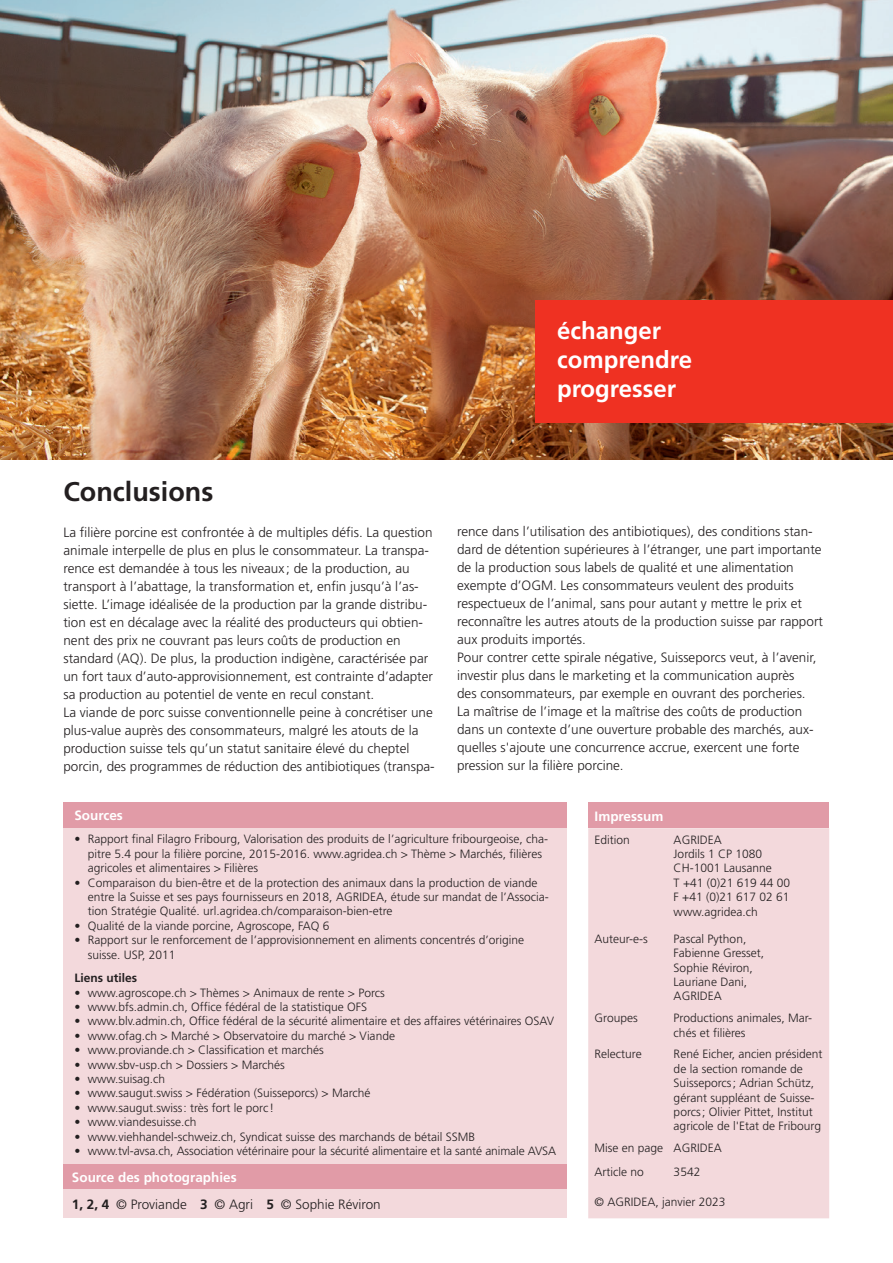
<style>
.page{position:relative;width:893px;height:1263px;background:#fff}
.page>*{position:absolute;margin:0;border:0;box-sizing:border-box;transform-origin:0 0}
.Überschrift_1_nach_1{font:700 27px "Frutiger LT Pro";color:#231f20}
.t1{font:700 24px "Frutiger LT Pro";color:#fff}
.Standard_Grundschrif{font:300 13.5px/18px "Frutiger LT Pro";color:#231f20}
.Überschrift_3_nach_1{font:700 13.5px "Frutiger LT Pro";color:#fff}
.t2{font:700 13.5px "Frutiger";color:#fff}
.Standard_Grundschrif-2{font:300 12px/14.4px "Frutiger LT Pro";color:#231f20}
.Überschrift_3_nach_1-2{font:700 12px "Frutiger LT Pro";color:#231f20}
.s1{font-weight:700}
</style>
<div class="page">
<img style="left:0;top:0;width:893px;height:459px">
<div style="left:536px;top:300px;width:357px;height:122px;background:#ef3122"></div>
<div style="left:64px;top:803px;width:503px;height:25px;background:#e19ba7"></div>
<div style="left:64px;top:828px;width:503px;height:335px;background:#f3d9dc"></div>
<div style="left:63px;top:1164px;width:504px;height:25px;background:#e19ba7"></div>
<div style="left:63px;top:1189px;width:504px;height:29px;background:#f3d9dc"></div>
<div style="left:588px;top:803px;width:241px;height:25px;background:#e19ba7"></div>
<div style="left:588px;top:828px;width:241px;height:390px;background:#f3d9dc"></div>
<p class="t1" style="left:557px;top:316px;width:106px">échanger</p>
<p class="t1" style="left:557px;top:345px;width:137px">comprendre</p>
<p class="t1" style="left:557px;top:374px;width:121px">progresser</p>
<p class="Überschrift_1_nach_1" style="left:63px;top:475px;width:151px">Conclusions</p>
<p class="Standard_Grundschrif" style="left:63px;top:523px;width:371px">La filière porcine est confrontée à de multiples défis. La question animale interpelle de plus en plus le consommateur. La transpa&shy;rence est demandée à tous les niveaux ; de la production, au transport à l’abattage, la transformation et, enfin jusqu’à l’as&shy;siette. L’image idéalisée de la production par la grande distribu&shy;tion est en décalage avec la réalité des producteurs qui obtien&shy;nent des prix ne couvrant pas leurs coûts de production en standard (AQ). De plus, la production indigène, caractérisée par un fort taux d’auto-approvisionnement, est contrainte d’adapter sa production au potentiel de vente en recul constant.</p>
<p class="Standard_Grundschrif" style="left:63px;top:703px;width:373px">La viande de porc suisse conventionnelle peine à concrétiser une plus-value auprès des consommateurs, malgré les atouts de la production suisse tels qu’un statut sanitaire élevé du cheptel porcin, des programmes de réduction des antibiotiques (transpa-</p>
<p class="Standard_Grundschrif" style="left:457px;top:523px;width:367px">rence dans l’utilisation des antibiotiques), des conditions stan&shy;dard de détention supérieures à l’étranger, une part importante de la production sous labels de qualité et une alimentation exempte d’OGM. Les consommateurs veulent des produits respectueux de l’animal, sans pour autant y mettre le prix et reconnaître les autres atouts de la production suisse par rapport aux produits importés.</p>
<p class="Standard_Grundschrif" style="left:457px;top:649px;width:361px">Pour contrer cette spirale négative, Suisseporcs veut, à l’avenir, investir plus dans le marketing et la communication auprès des consommateurs, par exemple en ouvrant des porcheries.<br>La maîtrise de l’image et la maîtrise des coûts de production dans un contexte d’une ouverture probable des marchés, aux&shy;quelles s'ajoute une concurrence accrue, exercent une forte pression sur la filière porcine.</p>
<p class="Überschrift_3_nach_1" style="left:74px;top:808px;width:50px">Sources</p>
<p class="Standard_Grundschrif-2" style="left:88px;top:832px;width:462px;text-indent:-14px">• Rapport final Filagro Fribourg, Valorisation des produits de l’agriculture fribourgeoise, cha&shy;pitre 5.4 pour la filière porcine, 2015-2016. www.agridea.ch &gt; Thème &gt; Marchés, filières agricoles et alimentaires &gt; Filières</p>
<p class="Standard_Grundschrif-2" style="left:88px;top:875px;width:462px;text-indent:-14px">• Comparaison du bien-être et de la protection des animaux dans la production de viande entre la Suisse et ses pays fournisseurs en 2018, AGRIDEA, étude sur mandat de l’Associa&shy;tion Stratégie Qualité. url.agridea.ch/comparaison-bien-etre</p>
<p class="Standard_Grundschrif-2" style="left:74px;top:919px;width:257px">• Qualité de la viande porcine, Agroscope, FAQ 6</p>
<p class="Standard_Grundschrif-2" style="left:88px;top:933px;width:438px;text-indent:-14px">• Rapport sur le renforcement de l’approvisionnement en aliments concentrés d’origine suisse. USP, 2011</p>
<p class="Überschrift_3_nach_1-2" style="left:74px;top:971px;width:64px">Liens utiles</p>
<p class="Standard_Grundschrif-2" style="left:74px;top:985px;width:312px">• www.agroscope.ch &gt; Thèmes &gt; Animaux de rente &gt; Porcs</p>
<p class="Standard_Grundschrif-2" style="left:74px;top:1000px;width:294px">• www.bfs.admin.ch, Office fédéral de la statistique OFS</p>
<p class="Standard_Grundschrif-2" style="left:74px;top:1014px;width:481px">• www.blv.admin.ch, Office fédéral de la sécurité alimentaire et des affaires vétérinaires OSAV</p>
<p class="Standard_Grundschrif-2" style="left:74px;top:1028px;width:322px">• www.ofag.ch &gt; Marché &gt; Observatoire du marché &gt; Viande</p>
<p class="Standard_Grundschrif-2" style="left:74px;top:1043px;width:251px">• www.proviande.ch &gt; Classification et marchés</p>
<p class="Standard_Grundschrif-2" style="left:74px;top:1057px;width:212px">• www.sbv-usp.ch &gt; Dossiers &gt; Marchés</p>
<p class="Standard_Grundschrif-2" style="left:74px;top:1072px;width:92px">• www.suisag.ch</p>
<p class="Standard_Grundschrif-2" style="left:74px;top:1086px;width:298px">• www.saugut.swiss &gt; Fédération (Suisseporcs) &gt; Marché</p>
<p class="Standard_Grundschrif-2" style="left:74px;top:1100px;width:201px">• www.saugut.swiss: très fort le porc!</p>
<p class="Standard_Grundschrif-2" style="left:74px;top:1115px;width:124px">• www.viandesuisse.ch</p>
<p class="Standard_Grundschrif-2" style="left:74px;top:1129px;width:402px">• www.viehhandel-schweiz.ch, Syndicat suisse des marchands de bétail SSMB</p>
<p class="Standard_Grundschrif-2" style="left:74px;top:1144px;width:483px">• www.tvl-avsa.ch, Association vétérinaire pour la sécurité alimentaire et la santé animale AVSA</p>
<p class="Überschrift_3_nach_1" style="left:72px;top:1169px;width:166px">Source des photographies</p>
<p class="Standard_Grundschrif" style="left:72px;top:1195px;width:310px"><span class="s1">1, 2, 4</span> © Proviande <span class="s1">3</span> © Agri <span class="s1">5</span> © Sophie Réviron</p>
<p class="t2" style="left:595px;top:808px;width:70px">Impressum</p>
<p class="Standard_Grundschrif-2" style="left:595px;top:832px;width:37px">Edition</p>
<p class="Standard_Grundschrif-2" style="left:674px;top:832px;width:50px">AGRIDEA</p>
<p class="Standard_Grundschrif-2" style="left:674px;top:847px;width:90px">Jordils 1 CP 1080</p>
<p class="Standard_Grundschrif-2" style="left:674px;top:861px;width:100px">CH-1001 Lausanne</p>
<p class="Standard_Grundschrif-2" style="left:674px;top:875px;width:118px">T +41 (0)21 619 44 00</p>
<p class="Standard_Grundschrif-2" style="left:674px;top:890px;width:117px">F +41 (0)21 617 02 61</p>
<p class="Standard_Grundschrif-2" style="left:674px;top:904px;width:86px">www.agridea.ch</p>
<p class="Standard_Grundschrif-2" style="left:595px;top:931px;width:55px">Auteur-e-s</p>
<p class="Standard_Grundschrif-2" style="left:674px;top:931px;width:74px">Pascal Python,</p>
<p class="Standard_Grundschrif-2" style="left:674px;top:946px;width:92px">Fabienne Gresset,</p>
<p class="Standard_Grundschrif-2" style="left:674px;top:960px;width:81px">Sophie Réviron,</p>
<p class="Standard_Grundschrif-2" style="left:674px;top:975px;width:75px">Lauriane Dani,</p>
<p class="Standard_Grundschrif-2" style="left:674px;top:989px;width:50px">AGRIDEA</p>
<p class="Standard_Grundschrif-2" style="left:595px;top:1011px;width:45px">Groupes</p>
<p class="Standard_Grundschrif-2" style="left:674px;top:1011px;width:140px">Productions animales, Mar&shy;chés et filières</p>
<p class="Standard_Grundschrif-2" style="left:595px;top:1047px;width:49px">Relecture</p>
<p class="Standard_Grundschrif-2" style="left:674px;top:1047px;width:150px">René Eicher, ancien président de la section romande de<br>Suisseporcs; Adrian Schütz, gérant suppléant de Suisse&shy;porcs; Olivier Pittet, Institut agricole de l'Etat de Fribourg</p>
<p class="Standard_Grundschrif-2" style="left:595px;top:1141px;width:70px">Mise en page</p>
<p class="Standard_Grundschrif-2" style="left:674px;top:1141px;width:50px">AGRIDEA</p>
<p class="Standard_Grundschrif-2" style="left:595px;top:1165px;width:51px">Article no</p>
<p class="Standard_Grundschrif-2" style="left:674px;top:1165px;width:28px">3542</p>
<p class="Standard_Grundschrif-2" style="left:595px;top:1194px;width:132px">© AGRIDEA, janvier 2023</p>
</div>
